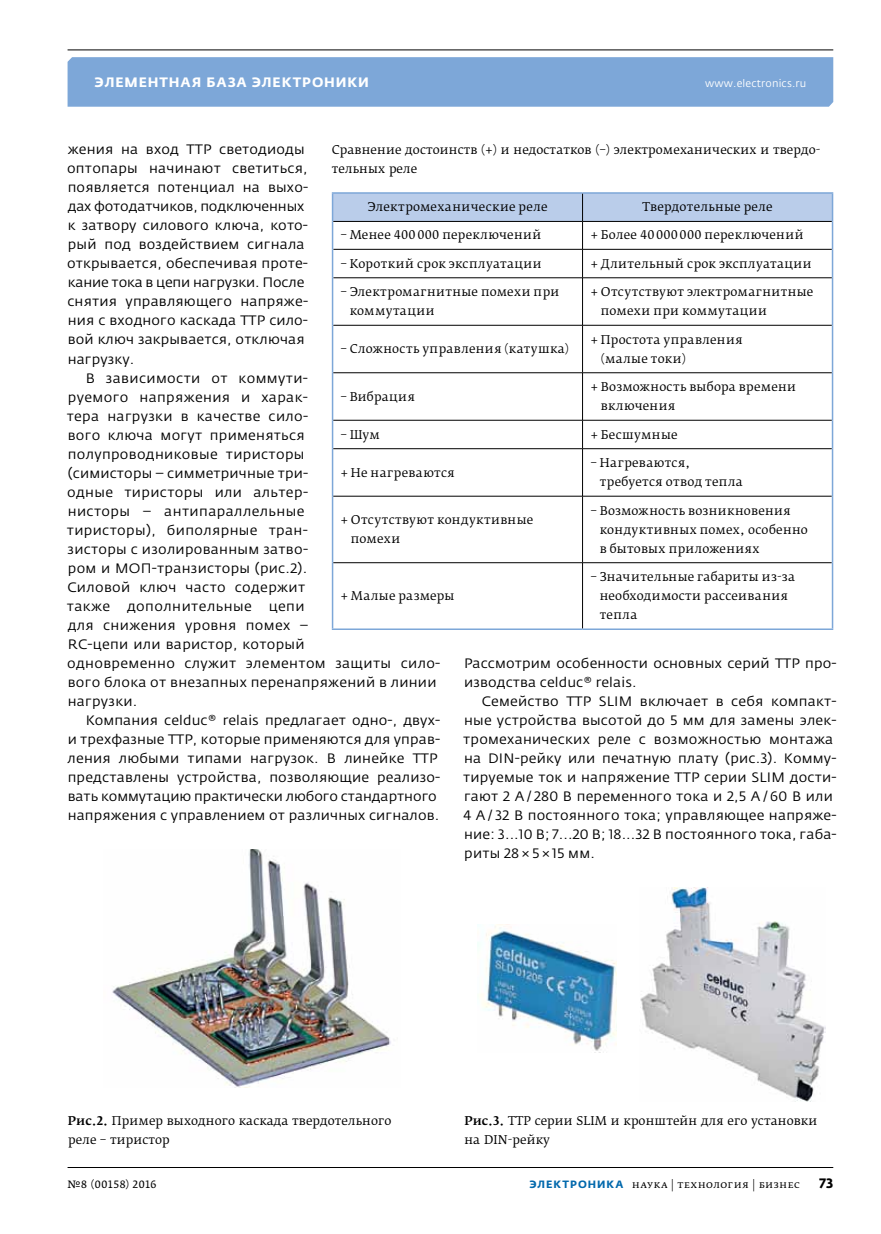
<style>
.page{position:relative;width:881px;height:1234px;background:#fff}
.page>*{position:absolute;margin:0;border:0;box-sizing:border-box;transform-origin:0 0}
.t1{font:13.5px/19px "Fedra Sans Pro";letter-spacing:.015em;color:#000;scale:1.05 1}
.t2{font:700 13.5px "Fedra Sans Alt Pro";letter-spacing:.06em;color:#fff}
.t3{font:700 13.5px "Fedra Sans Pro";color:#000}
.t4{font:12px/19px "Fedra Serif B Pro";letter-spacing:.02em;color:#000}
.t5{font:10.5px "Fedra Serif B Pro";letter-spacing:.04em;color:#000}
.t6{font:10.5px "Fedra Sans Pro";letter-spacing:.015em;color:#fff}
.t7{font:10.5px "Fedra Serif A Pro";letter-spacing:.035em;color:#000}
.s1{font-weight:500}
.s2{font-family:"Fedra Sans Alt Pro";font-weight:700;color:#0068ac}
</style>
<div class="page">
<div style="left:67px;top:57px;width:765px;height:50px;background:#7da7d8"></div>
<hr style="left:67px;top:49px;width:765px;height:1px;background:#000">
<hr style="left:68px;top:1166px;width:764px;height:1px;background:#000">
<img style="left:112px;top:849px;width:279px;height:238px">
<hr style="left:831px;top:194px;width:2px;height:27px;background:#7da7d8">
<hr style="left:831px;top:221px;width:2px;height:28px;background:#7da7d8">
<hr style="left:831px;top:249px;width:2px;height:29px;background:#7da7d8">
<hr style="left:831px;top:278px;width:2px;height:47px;background:#7da7d8">
<hr style="left:332px;top:325px;width:1px;height:47px;background:#7da7d8">
<hr style="left:831px;top:325px;width:2px;height:47px;background:#7da7d8">
<hr style="left:332px;top:372px;width:1px;height:48px;background:#7da7d8">
<hr style="left:831px;top:372px;width:2px;height:48px;background:#7da7d8">
<svg style="left:332px;top:420px;width:1px;height:28px"></svg>
<hr style="left:831px;top:420px;width:2px;height:28px;background:#7da7d8">
<hr style="left:332px;top:448px;width:1px;height:48px;background:#7da7d8">
<hr style="left:332px;top:496px;width:1px;height:66px;background:#7da7d8">
<hr style="left:332px;top:562px;width:1px;height:66px;background:#7da7d8">
<hr style="left:582px;top:628px;width:251px;height:2px;background:#7da7d8">
<hr style="left:582px;top:278px;width:1px;height:47px;background:#000">
<hr style="left:333px;top:325px;width:249px;height:1px;background:#000">
<hr style="left:582px;top:325px;width:249px;height:1px;background:#000">
<hr style="left:582px;top:325px;width:1px;height:47px;background:#000">
<hr style="left:333px;top:372px;width:249px;height:1px;background:#000">
<hr style="left:582px;top:372px;width:249px;height:1px;background:#000">
<hr style="left:582px;top:373px;width:1px;height:47px;background:#000">
<hr style="left:333px;top:420px;width:249px;height:1px;background:#000">
<hr style="left:582px;top:420px;width:249px;height:1px;background:#000">
<svg style="left:582px;top:420px;width:1px;height:28px"></svg>
<hr style="left:333px;top:448px;width:249px;height:1px;background:#000">
<hr style="left:582px;top:448px;width:249px;height:1px;background:#000">
<hr style="left:582px;top:449px;width:1px;height:47px;background:#000">
<hr style="left:333px;top:496px;width:249px;height:1px;background:#000">
<hr style="left:582px;top:496px;width:249px;height:1px;background:#000">
<hr style="left:582px;top:496px;width:1px;height:66px;background:#000">
<hr style="left:333px;top:562px;width:249px;height:1px;background:#000">
<hr style="left:582px;top:562px;width:249px;height:1px;background:#000">
<hr style="left:582px;top:562px;width:1px;height:66px;background:#000">
<hr style="left:332px;top:278px;width:1px;height:47px;background:#7da7d8">
<hr style="left:831px;top:448px;width:2px;height:48px;background:#7da7d8">
<hr style="left:831px;top:496px;width:2px;height:66px;background:#7da7d8">
<hr style="left:831px;top:562px;width:2px;height:66px;background:#7da7d8">
<hr style="left:332px;top:628px;width:250px;height:2px;background:#7da7d8">
<hr style="left:582px;top:192px;width:251px;height:2px;background:#7da7d8">
<hr style="left:332px;top:192px;width:250px;height:2px;background:#7da7d8">
<svg style="left:332px;top:193px;width:500px;height:85px"></svg>
<hr style="left:333px;top:221px;width:249px;height:1px;background:#000">
<img style="left:477px;top:924px;width:139px;height:127px">
<img style="left:640px;top:887px;width:185px;height:214px">
<p class="t2" style="left:95px;top:74px;width:275px">Элементная база электроники</p>
<p class="t6" style="left:705px;top:77px;width:102px">www.electronics.ru</p>
<p class="t4" style="left:332px;top:140px;width:490px">Сравнение достоинств (+) и недостатков (–) электромеханических и твердо&shy;тельных реле</p>
<p class="t4" style="left:367px;top:198px;width:181px">Электромеханические реле</p>
<p class="t4" style="left:642px;top:198px;width:132px">Твердотельные реле</p>
<p class="t4" style="left:340px;top:225px;width:202px">– Менее 400000 переключений</p>
<p class="t4" style="left:590px;top:225px;width:214px">+ Более 40000000 переключений</p>
<p class="t4" style="left:340px;top:254px;width:202px">– Короткий срок эксплуатации</p>
<p class="t4" style="left:590px;top:254px;width:222px">+ Длительный срок эксплуатации</p>
<p class="t4" style="left:349px;top:282px;width:211px;text-indent:-9px">– Электромагнитные помехи при коммутации</p>
<p class="t4" style="left:600px;top:282px;width:214px;text-indent:-10px">+ Отсутствуют электромагнитные помехи при коммутации</p>
<p class="t4" style="left:340px;top:339px;width:230px">– Сложность управления (катушка)</p>
<p class="t4" style="left:600px;top:330px;width:143px;text-indent:-10px">+ Простота управления (малые токи)</p>
<p class="t4" style="left:340px;top:387px;width:76px">– Вибрация</p>
<p class="t4" style="left:600px;top:377px;width:197px;text-indent:-10px">+ Возможность выбора времени включения</p>
<p class="t4" style="left:340px;top:425px;width:41px">– Шум</p>
<p class="t4" style="left:590px;top:425px;width:88px">+ Бесшумные</p>
<p class="t4" style="left:340px;top:463px;width:116px">+ Не нагреваются</p>
<p class="t4" style="left:599px;top:453px;width:145px;text-indent:-9px">– Нагреваются, требуется отвод тепла</p>
<p class="t4" style="left:351px;top:510px;width:184px;text-indent:-10px">+ Отсутствуют кондуктивные помехи</p>
<p class="t4" style="left:599px;top:501px;width:210px;text-indent:-9px">– Возможность возникновения кондуктивных помех, особенно в бытовых приложениях</p>
<p class="t4" style="left:340px;top:586px;width:115px">+ Малые размеры</p>
<p class="t1" style="left:67px;top:140px;width:231px">жения на вход ТТР светодиоды оптопары начинают светиться, появляется потенциал на выхо&shy;дах фотодатчиков, подключенных к затвору силового ключа, кото&shy;рый под воздействием сигнала открывается, обеспечивая проте&shy;кание тока в цепи нагрузки. После снятия управляющего напряже&shy;ния с входного каскада ТТР сило&shy;вой ключ закрывается, отключая нагрузку.</p>
<p class="t1" style="left:67px;top:368px;width:357px;text-indent:19px">В зависимости от коммути-<br>руемого напряжения и харак-<br>тера нагрузки в качестве сило-<br>вого ключа могут применяться полупроводниковые тиристоры<br>(симистopы – симметричные три-<br>одные тиристоры или альтер-<br>нисторы – антипараллельные<br>тиристоры), биполярные тран-<br>зисторы с изолированным затво-<br>ром и МОП-транзисторы (рис.2).<br>Силовой ключ часто содержит<br>также дополнительные цепи<br>для снижения уровня помех –<br>RC-цепи или варистор, который<br>одновременно служит элементом защиты сило&shy;вого блока от внезапных перенапряжений в линии нагрузки.</p>
<p class="t1" style="left:68px;top:710px;width:356px;text-indent:18px">Компания celduc® relais предлагает одно-, двух&shy;и трехфазные ТТР, которые применяются для управ&shy;ления любыми типами нагрузок. В линейке ТТР представлены устройства, позволяющие реализо&shy;вать коммутацию практически любого стандартного напряжения с управлением от различных сигналов.</p>
<p class="t4" style="left:599px;top:567px;width:197px;text-indent:-9px">– Значительные габариты из-за необходимости рассеивания тепла</p>
<p class="t1" style="left:464px;top:653px;width:356px">Рассмотрим особенности основных серий ТТР про&shy;изводства celduc® relais.</p>
<p class="t1" style="left:463px;top:691px;width:357px;text-indent:19px">Семейство ТТР SLIM включает в себя компакт&shy;ные устройства высотой до 5 мм для замены элек&shy;тромеханических реле с возможностью монтажа на DIN-рейку или печатную плату (рис.3). Комму&shy;тируемые ток и напряжение ТТР серии SLIM дости&shy;гают 2 А/ 280 В переменного тока и 2,5 А/ 60 В или 4 А/ 32 В постоянного тока; управляющее напряже&shy;ние: 3...10 В; 7...20 В; 18...32 В постоянного тока, габа&shy;риты 28 × 5 × 15 мм.</p>
<p class="t4" style="left:68px;top:1110px;width:325px"><span class="s1">Рис.2.</span> Пример выходного каскада твердотельного реле – тиристор</p>
<p class="t4" style="left:464px;top:1110px;width:354px"><span class="s1">Рис.3.</span> ТТР серии SLIM и кронштейн для его установки на DIN-рейку</p>
<p class="t7" style="left:67px;top:1177px;width:90px">№8 (00158) 2016</p>
<p class="t5" style="left:529px;top:1177px;width:272px"><span class="s2">ЭЛЕКТРОНИКА</span> наука | технология | бизнес</p>
<p class="t3" style="left:819px;top:1174px;width:15px">73</p>
</div>
